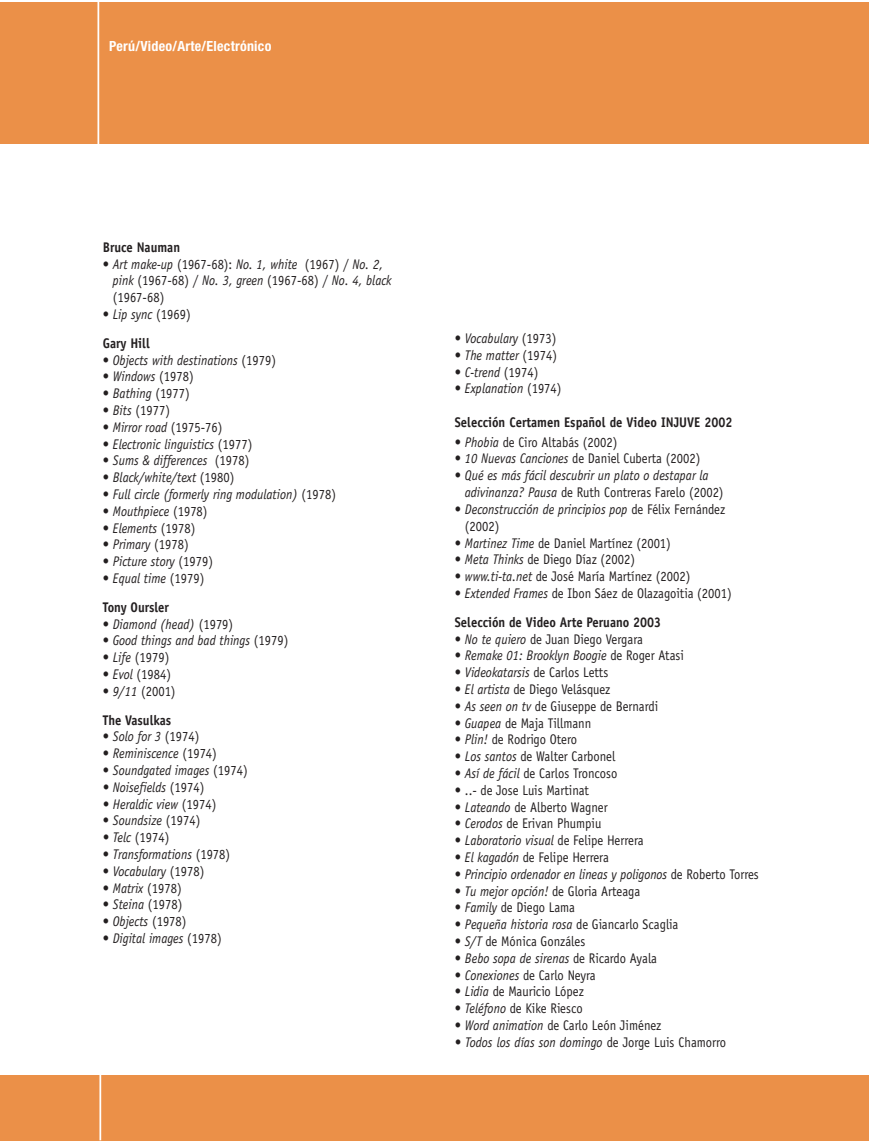
<style>
.page{position:relative;width:869px;height:1141px;background:#fff}
.page>*{position:absolute;margin:0;border:0;box-sizing:border-box;transform-origin:0 0}
.t1{font:italic 14px/16.8px "Officina Sans";color:#231f20;scale:.9 1}
.t2{font:14px "Officina Sans";color:#231f20;scale:.9 1}
.t3{font:700 14px/28.9px "Officina Sans";color:#231f20;scale:.9 1}
.t4{font:700 condensed 14px "Helvetica Neue";letter-spacing:.02em;color:#fff}
.s1{font-style:normal}
.s2{font-weight:400}
.s3{font-weight:400;font-style:italic}
.s4{font-style:italic}
</style>
<div class="page">
<div style="left:0;top:2px;width:868px;height:141px;background:#eb9048"></div>
<hr style="left:97px;top:2px;width:2px;height:145px;background:#fff">
<div style="left:0;top:1075px;width:868px;height:66px;background:#eb9048"></div>
<hr style="left:99px;top:1071px;width:2px;height:69px;background:#fff">
<p class="t4" style="left:109px;top:38px;width:164px">Perú/Video/Arte/Electrónico</p>
<p class="t3" style="left:103px;top:234px;width:87px">Bruce Nauman</p>
<p class="t1" style="left:113px;top:256px;width:311px;text-indent:-10px"><span class="s1">•</span> Art make-up <span class="s1">(1967-68):</span> No. 1, white <span class="s1">(1967) /</span> No. 2, pink <span class="s1">(1967-68) /</span> No. 3, green <span class="s1">(1967-68) /</span> No. 4, black <span class="s1">(1967-68)</span></p>
<p class="t3" style="left:103px;top:301px;width:99px"><span class="s2">•</span> <span class="s3">Lip sync</span> <span class="s2">(1969)<br></span>Gary Hill</p>
<p class="t1" style="left:103px;top:353px;width:194px"><span class="s1">•</span> Objects with destinations <span class="s1">(1979)</span></p>
<p class="t2" style="left:103px;top:371px;width:103px">• <span class="s4">Windows</span> (1978)</p>
<p class="t2" style="left:103px;top:388px;width:98px">• <span class="s4">Bathing</span> (1977)</p>
<p class="t2" style="left:103px;top:405px;width:76px">• <span class="s4">Bits</span> (1977)</p>
<p class="t2" style="left:103px;top:422px;width:134px">• <span class="s4">Mirror road</span> (1975-76)</p>
<p class="t1" style="left:103px;top:437px;width:168px"><span class="s1">•</span> Electronic linguistics <span class="s1">(1977)</span></p>
<p class="t1" style="left:103px;top:453px;width:164px"><span class="s1">•</span> Sums &amp; differences <span class="s1">(1978)</span></p>
<p class="t1" style="left:103px;top:470px;width:148px"><span class="s1">•</span> Black/white/text <span class="s1">(1980)</span></p>
<p class="t1" style="left:103px;top:487px;width:260px"><span class="s1">•</span> Full circle (formerly ring modulation) <span class="s1">(1978)</span></p>
<p class="t1" style="left:103px;top:504px;width:118px"><span class="s1">•</span> Mouthpiece <span class="s1">(1978)</span></p>
<p class="t1" style="left:103px;top:521px;width:104px"><span class="s1">•</span> Elements <span class="s1">(1978)</span></p>
<p class="t2" style="left:103px;top:539px;width:97px">• <span class="s4">Primary</span> (1978)</p>
<p class="t1" style="left:103px;top:554px;width:124px"><span class="s1">•</span> Picture story <span class="s1">(1979)</span></p>
<p class="t3" style="left:103px;top:565px;width:114px"><span class="s2">•</span> <span class="s3">Equal time</span> <span class="s2">(1979)<br></span>Tony Oursler</p>
<p class="t1" style="left:103px;top:617px;width:146px"><span class="s1">•</span> Diamond (head) <span class="s1">(1979)</span></p>
<p class="t1" style="left:103px;top:633px;width:207px"><span class="s1">•</span> Good things and bad things <span class="s1">(1979)</span></p>
<p class="t2" style="left:103px;top:652px;width:75px">• <span class="s4">Life</span> (1979)</p>
<p class="t2" style="left:103px;top:669px;width:77px">• <span class="s4">Evol</span> (1984)</p>
<p class="t3" style="left:103px;top:678px;width:82px"><span class="s2">•</span> <span class="s3">9/11</span> <span class="s2">(2001)<br></span>The Vasulkas</p>
<p class="t1" style="left:103px;top:729px;width:109px"><span class="s1">•</span> Solo for 3 <span class="s1">(1974)</span></p>
<p class="t1" style="left:103px;top:746px;width:128px"><span class="s1">•</span> Reminiscence <span class="s1">(1974)</span></p>
<p class="t1" style="left:103px;top:763px;width:162px"><span class="s1">•</span> Soundgated images <span class="s1">(1974)</span></p>
<p class="t1" style="left:103px;top:780px;width:114px">• Noisefields <span class="s1">(1974)</span></p>
<p class="t1" style="left:103px;top:797px;width:128px">• Heraldic view <span class="s1">(1974)</span></p>
<p class="t1" style="left:103px;top:813px;width:110px"><span class="s1">•</span> Soundsize <span class="s1">(1974)</span></p>
<p class="t2" style="left:103px;top:832px;width:75px"><span class="s4">• Telc</span> (1974)</p>
<p class="t1" style="left:103px;top:847px;width:143px"><span class="s1">•</span> Transformations <span class="s1">(1978)</span></p>
<p class="t1" style="left:103px;top:864px;width:114px"><span class="s1">•</span> Vocabulary <span class="s1">(1978)</span></p>
<p class="t2" style="left:103px;top:883px;width:89px">• <span class="s4">Matrix</span> (1978)</p>
<p class="t2" style="left:103px;top:899px;width:90px">• <span class="s4">Steina</span> (1978)</p>
<p class="t2" style="left:103px;top:916px;width:95px">• <span class="s4">Objects</span> (1978)</p>
<p class="t1" style="left:103px;top:931px;width:134px"><span class="s1">•</span> Digital images <span class="s1">(1978)</span></p>
<p class="t1" style="left:454px;top:331px;width:114px"><span class="s1">•</span> Vocabulary <span class="s1">(1973)</span></p>
<p class="t1" style="left:454px;top:348px;width:115px"><span class="s1">•</span> The matter <span class="s1">(1974)</span></p>
<p class="t2" style="left:454px;top:367px;width:94px">• <span class="s4">C-trend</span> (1974)</p>
<p class="t1" style="left:454px;top:381px;width:120px"><span class="s1">•</span> Explanation <span class="s1">(1974)</span></p>
<p class="t3" style="left:454px;top:409px;width:310px">Selección Certamen Español de Video INJUVE 2002</p>
<p class="t2" style="left:454px;top:437px;width:182px">• <span class="s4">Phobia</span> de Ciro Altabás (2002)</p>
<p class="t2" style="left:454px;top:453px;width:274px">• <span class="s4">10 Nuevas Canciones</span> de Daniel Cuberta (2002)</p>
<p class="t1" style="left:464px;top:468px;width:289px;text-indent:-10px"><span class="s1">•</span> Qué es más fácil descubrir un plato o destapar la adivinanza? Pausa <span class="s1">de Ruth Contreras Farelo (2002)</span></p>
<p class="t1" style="left:464px;top:502px;width:291px;text-indent:-10px"><span class="s1">•</span> Deconstrucción de principios pop <span class="s1">de Félix Fernández (2002)</span></p>
<p class="t2" style="left:454px;top:537px;width:241px">• <span class="s4">Martinez Time</span> de Daniel Martínez (2001)</p>
<p class="t2" style="left:454px;top:554px;width:202px">• <span class="s4">Meta Thinks</span> de Diego Díaz (2002)</p>
<p class="t2" style="left:454px;top:571px;width:263px">• <span class="s4">www.ti-ta.net</span> de José María Martínez (2002)</p>
<p class="t3" style="left:454px;top:580px;width:309px"><span class="s2">•</span> <span class="s3">Extended Frames</span> <span class="s2">de Ibon Sáez de Olazagoitia (2001)<br></span>Selección de Video Arte Peruano 2003</p>
<p class="t2" style="left:454px;top:633px;width:210px">• <span class="s4">No te quiero</span> de Juan Diego Vergara</p>
<p class="t1" style="left:454px;top:648px;width:256px"><span class="s1">•</span> Remake 01: Brooklyn Boogie <span class="s1">de Roger Atasi</span></p>
<p class="t2" style="left:454px;top:667px;width:172px">• <span class="s4">Videokatarsis</span> de Carlos Letts</p>
<p class="t2" style="left:454px;top:684px;width:174px">• <span class="s4">El artista</span> de Diego Velásquez</p>
<p class="t2" style="left:454px;top:701px;width:227px">• <span class="s4">As seen on tv</span> de Giuseppe de Bernardi</p>
<p class="t2" style="left:454px;top:717px;width:153px">• <span class="s4">Guapea</span> de Maja Tillmann</p>
<p class="t2" style="left:454px;top:734px;width:137px">• <span class="s4">Plin!</span> de Rodrigo Otero</p>
<p class="t2" style="left:454px;top:751px;width:180px">• <span class="s4">Los santos</span> de Walter Carbonel</p>
<p class="t2" style="left:454px;top:768px;width:182px">• <span class="s4">Así de fácil</span> de Carlos Troncoso</p>
<p class="t2" style="left:454px;top:785px;width:150px">• ..- de Jose Luis Martinat</p>
<p class="t2" style="left:454px;top:801px;width:171px">• <span class="s4">Lateando</span> de Alberto Wagner</p>
<p class="t2" style="left:454px;top:818px;width:164px">• <span class="s4">Cerodos</span> de Erivan Phumpiu</p>
<p class="t1" style="left:454px;top:833px;width:211px"><span class="s1">•</span> Laboratorio visual <span class="s1">de Felipe Herrera</span></p>
<p class="t2" style="left:454px;top:852px;width:172px">• <span class="s4">El kagadón</span> de Felipe Herrera</p>
<p class="t1" style="left:454px;top:867px;width:339px"><span class="s1">•</span> Principio ordenador en lineas y poligonos <span class="s1">de Roberto Torres</span></p>
<p class="t2" style="left:454px;top:885px;width:207px">• <span class="s4">Tu mejor opción!</span> de Gloria Arteaga</p>
<p class="t2" style="left:454px;top:902px;width:135px">• <span class="s4">Family</span> de Diego Lama</p>
<p class="t2" style="left:454px;top:919px;width:250px">• <span class="s4">Pequeña historia rosa</span> de Giancarlo Scaglia</p>
<p class="t2" style="left:454px;top:936px;width:146px">• <span class="s4">S/T</span> de Mónica Gonzáles</p>
<p class="t1" style="left:454px;top:951px;width:226px"><span class="s1">•</span> Bebo sopa de sirenas <span class="s1">de Ricardo Ayala</span></p>
<p class="t2" style="left:454px;top:969px;width:158px">• <span class="s4">Conexiones</span> de Carlo Neyra</p>
<p class="t2" style="left:454px;top:986px;width:145px">• <span class="s4">Lidia</span> de Mauricio López</p>
<p class="t2" style="left:454px;top:1003px;width:143px">• <span class="s4">Teléfono</span> de Kike Riesco</p>
<p class="t2" style="left:454px;top:1020px;width:231px">• <span class="s4">Word animation</span> de Carlo León Jiménez</p>
<p class="t1" style="left:454px;top:1035px;width:302px">• Todos los días son domingo <span class="s1">de Jorge Luis Chamorro</span></p>
</div>
